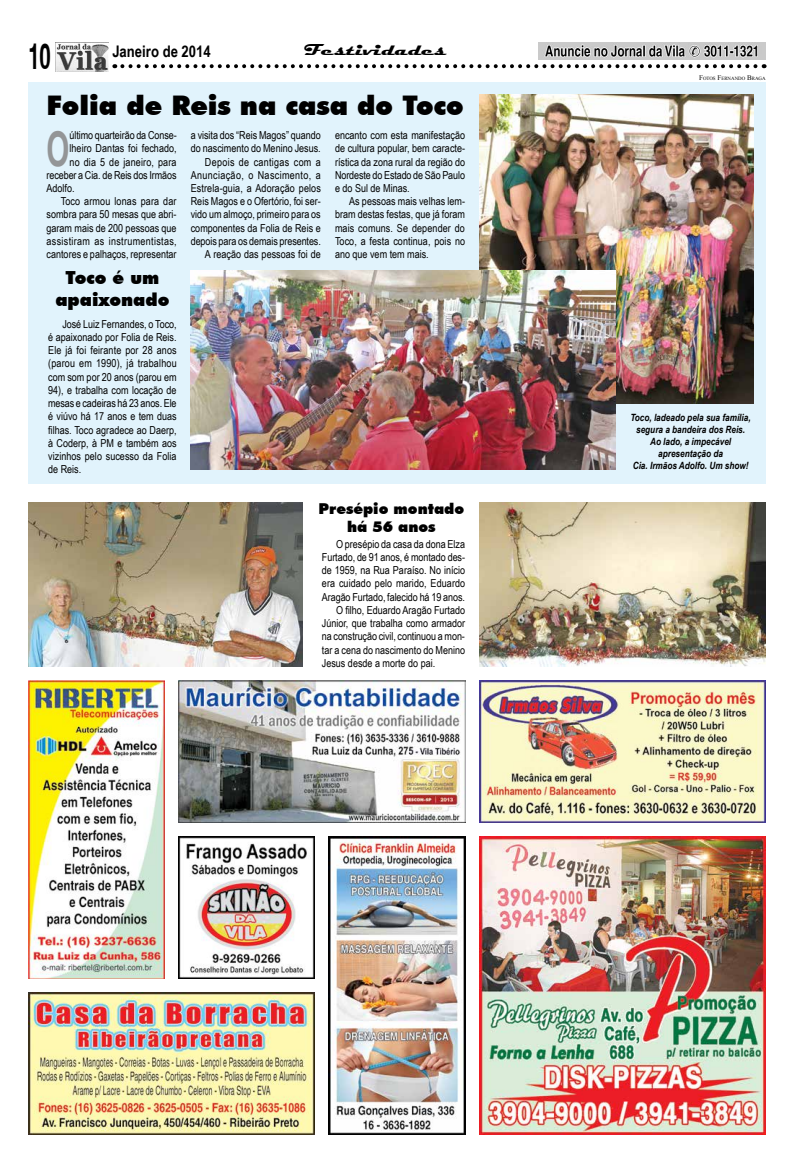
<style>
.page{position:relative;width:794px;height:1163px;background:#fff}
.page>*{position:absolute;margin:0;border:0;box-sizing:border-box;transform-origin:0 0}
.t1{font:700 47.9px "Arial Narrow";color:#939597;scale:.75 1}
.t2{font:700 condensed 35.4px "Helvetica";color:#000;scale:.7 1}
.t3{font:900 27px "Futura BT";color:#000}
.t4{font:900 18px/21.6px "Futura BT";color:#000;text-align:center}
.t5{font:700 16px "Arial Narrow";color:#000}
.t6{font:700 16px "Magneto";color:#000;scale:1.3 1}
.t7{font:900 15px/18px "Futura BT";color:#000;text-align:center}
.t8{font:11px/13.2px "Arial Narrow";color:#000;text-align:justify}
.t9{font:11px "Arial Narrow";letter-spacing:.03em;color:#000}
.t10{font:italic 700 10px/12px "Arial Narrow";color:#000;text-align:center}
.t11{font:4.9px "Times New Roman";color:#000}
.s1{font-size:7px}
</style>
<div class="page">
<img style="left:56px;top:43px;width:52px;height:28px">
<div style="left:28px;top:82px;width:737px;height:402px;background:#e1f3fc"></div>
<svg style="left:122px;top:42px;width:642px;height:27px"></svg>
<img style="left:179px;top:836px;width:136px;height:142px">
<img style="left:329px;top:836px;width:136px;height:298px">
<img style="left:479px;top:836px;width:286px;height:298px">
<img style="left:28px;top:680px;width:136px;height:298px">
<img style="left:479px;top:680px;width:286px;height:142px">
<img style="left:28px;top:992px;width:287px;height:142px">
<img style="left:479px;top:95px;width:275px;height:308px">
<img style="left:191px;top:270px;width:424px;height:199px">
<img style="left:28px;top:502px;width:275px;height:164px">
<img style="left:479px;top:502px;width:286px;height:164px">
<img style="left:179px;top:680px;width:286px;height:142px">
<h2 class="t2" style="left:28px;top:35px;width:34px">10</h2>
<h3 class="t6" style="left:304px;top:41px;width:111px">Festividades</h3>
<h3 class="t5" style="left:112px;top:39px;width:100px">Janeiro de 2014</h3>
<h3 class="t3" style="left:47px;top:89px;width:419px">Folia de Reis na casa do Toco</h3>
<h1 class="t1" style="left:47px;top:112px;width:32px">O</h1>
<p class="t8" style="left:70px;top:128px;width:109px">último quarteirão da Conse-</p>
<p class="t8" style="left:191px;top:128px;width:132px;text-align:right">a visita dos “Reis Magos” quando do nascimento do Menino Jesus.<br>Depois de cantigas com a<br>Anunciação, o Nascimento, a<br>Estrela-guia, a Adoração pelos<br>Reis Magos e o Ofertório, foi ser&shy;vido um almoço, primeiro para os componentes da Folia de Reis e depois para os demais presentes.<br>A reação das pessoas foi de</p>
<p class="t8" style="left:335px;top:128px;width:131px">encanto com esta manifestação de cultura popular, bem caracte&shy;rística da zona rural da região do Nordeste do Estado de São Paulo e do Sul de Minas.</p>
<p class="t8" style="left:70px;top:141px;width:109px">lheiro Dantas foi fechado,</p>
<p class="t8" style="left:70px;top:155px;width:108px">no dia 5 de janeiro, para</p>
<p class="t8" style="left:47px;top:168px;width:131px">receber a Cia. de Reis dos Irmãos</p>
<p class="t8" style="left:47px;top:181px;width:30px">Adolfo.</p>
<p class="t8" style="left:61px;top:194px;width:117px">Toco armou lonas para dar</p>
<p class="t8" style="left:47px;top:207px;width:131px">sombra para 50 mesas que abri-</p>
<p class="t8" style="left:47px;top:221px;width:131px">garam mais de 200 pessoas que</p>
<p class="t9" style="left:47px;top:233px;width:132px">assistiram as instrumentistas,</p>
<p class="t8" style="left:47px;top:247px;width:131px">cantores e palhaços, representar</p>
<p class="t8" style="left:335px;top:194px;width:132px;text-indent:14px">As pessoas mais velhas lem&shy;bram destas festas, que já foram mais comuns. Se depender do Toco, a festa continua, pois no ano que vem tem mais.</p>
<h3 class="t4" style="left:55px;top:267px;width:115px">Toco é um apaixonado</h3>
<p class="t8" style="left:48px;top:317px;width:130px;text-indent:14px">José Luiz Fernandes, o Toco, é apaixonado por Folia de Reis.<br>Ele já foi feirante por 28 anos (parou em 1990), já trabalhou com som por 20 anos (parou em 94), e trabalha com locação de mesas e cadeiras há 23 anos. Ele é viúvo há 17 anos e tem duas filhas. Toco agradece ao Daerp, à Coderp, à PM e também aos vizinhos pelo sucesso da Folia de Reis.</p>
<h3 class="t7" style="left:318px;top:499px;width:147px">Presépio montado há 56 anos</h3>
<p class="t8" style="left:336px;top:537px;width:130px">O presépio da casa da dona Elza</p>
<p class="t8" style="left:322px;top:550px;width:145px">Furtado, de 91 anos, é montado des-</p>
<p class="t8" style="left:322px;top:563px;width:145px">de 1959, na Rua Paraíso. No início</p>
<p class="t8" style="left:322px;top:576px;width:145px">era cuidado pelo marido, Eduardo</p>
<p class="t8" style="left:322px;top:589px;width:144px">Aragão Furtado, falecido há 19 anos.</p>
<p class="t8" style="left:336px;top:603px;width:130px">O filho, Eduardo Aragão Furtado</p>
<p class="t8" style="left:322px;top:616px;width:145px">Júnior, que trabalha como armador</p>
<p class="t8" style="left:322px;top:629px;width:145px">na construção civil, continuou a mon-</p>
<p class="t8" style="left:322px;top:642px;width:145px">tar a cena do nascimento do Menino</p>
<p class="t8" style="left:322px;top:655px;width:115px">Jesus desde a morte do pai.</p>
<p class="t11" style="left:699px;top:75px;width:68px"><span class="s1">F</span>OTOS <span class="s1">F</span>ERNANDO <span class="s1">B</span>RAGA</p>
<p class="t10" style="left:630px;top:411px;width:122px">Toco, ladeado pela sua família, segura a bandeira dos Reis.<br>Ao lado, a impecável apresentação da<br>Cia. Irmãos Adolfo. Um show!</p>
</div>
